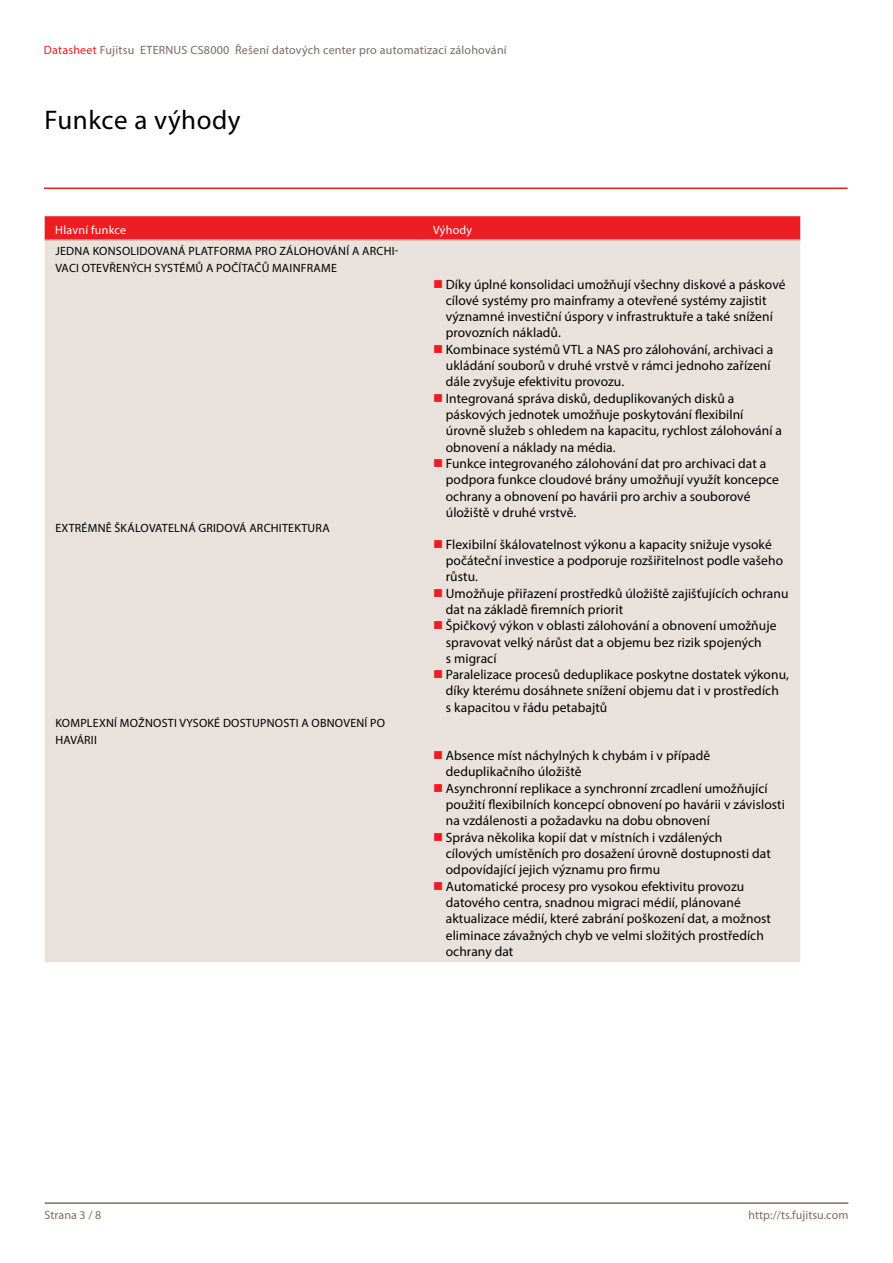
<style>
.page{position:relative;width:893px;height:1263px;background:#fff}
.page>*{position:absolute;margin:0;border:0;box-sizing:border-box;transform-origin:0 0}
.t1{font:27px "Myriad Pro";letter-spacing:.02em;color:#000}
.t2{font:13.5px/16.4px "Myriad Pro";letter-spacing:.005em;color:#000}
.t3{font:12px/16.5px "Myriad Pro";letter-spacing:.02em;color:#000}
.t4{font:12px "Myriad Pro";letter-spacing:.02em;color:#79695e}
.t5{font:12px "Myriad Pro";letter-spacing:.005em;color:#806b5b}
.t6{font:12px "Myriad Pro";letter-spacing:.02em;color:#fff}
.s1{color:#ed1d24}
</style>
<div class="page">
<hr style="left:45px;top:1202px;width:803px;height:2px;background:#806b5b">
<div style="left:45px;top:216px;width:755px;height:23px;background:#ed1d24"></div>
<div style="left:45px;top:241px;width:755px;height:721px;background:#e9e1db"></div>
<hr style="left:45px;top:239px;width:377px;height:2px;background:#c9bbb0">
<hr style="left:422px;top:239px;width:378px;height:2px;background:#c9bbb0">
<hr style="left:44px;top:187px;width:804px;height:2px;background:#ed1d24">
<svg style="left:434px;top:280px;width:8px;height:7px"></svg>
<svg style="left:434px;top:345px;width:8px;height:8px"></svg>
<svg style="left:434px;top:394px;width:8px;height:8px"></svg>
<svg style="left:434px;top:459px;width:8px;height:8px"></svg>
<svg style="left:434px;top:540px;width:8px;height:8px"></svg>
<svg style="left:434px;top:589px;width:8px;height:8px"></svg>
<svg style="left:434px;top:621px;width:8px;height:8px"></svg>
<svg style="left:434px;top:670px;width:8px;height:8px"></svg>
<svg style="left:434px;top:751px;width:8px;height:8px"></svg>
<svg style="left:434px;top:784px;width:8px;height:8px"></svg>
<svg style="left:434px;top:833px;width:8px;height:8px"></svg>
<svg style="left:434px;top:882px;width:8px;height:8px"></svg>
<p class="t4" style="left:44px;top:43px;width:464px"><span class="s1">Datasheet</span> Fujitsu ETERNUS CS8000 Řešení datových center pro automatizaci zálohování</p>
<h1 class="t1" style="left:45px;top:103px;width:197px">Funkce a výhody</h1>
<p class="t6" style="left:55px;top:222px;width:72px">Hlavní funkce</p>
<p class="t6" style="left:433px;top:222px;width:41px">Výhody</p>
<p class="t3" style="left:55px;top:243px;width:345px">JEDNA KONSOLIDOVANÁ PLATFORMA PRO ZÁLOHOVÁNÍ A ARCHI-<br>VACI OTEVŘENÝCH SYSTÉMŮ A POČÍTAČŮ MAINFRAME</p>
<p class="t2" style="left:446px;top:276px;width:341px">Díky úplné konsolidaci umožňují všechny diskové a páskové cílové systémy pro mainframy a otevřené systémy zajistit významné investiční úspory v infrastruktuře a také snížení provozních nákladů.<br>Kombinace systémů VTL a NAS pro zálohování, archivaci a ukládání souborů v druhé vrstvě v rámci jednoho zařízení dále zvyšuje efektivitu provozu.<br>Integrovaná správa disků, deduplikovaných disků a páskových jednotek umožňuje poskytování flexibilní úrovně služeb s ohledem na kapacitu, rychlost zálohování a obnovení a náklady na média.<br>Funkce integrovaného zálohování dat pro archivaci dat a podpora funkce cloudové brány umožňují využít koncepce ochrany a obnovení po havárii pro archiv a souborové úložiště v druhé vrstvě.</p>
<p class="t3" style="left:55px;top:520px;width:276px">EXTRÉMNĚ ŠKÁLOVATELNÁ GRIDOVÁ ARCHITEKTURA</p>
<p class="t2" style="left:446px;top:536px;width:344px">Flexibilní škálovatelnost výkonu a kapacity snižuje vysoké počáteční investice a podporuje rozšiřitelnost podle vašeho růstu.<br>Umožňuje přiřazení prostředků úložiště zajišťujících ochranu dat na základě firemních priorit<br>Špičkový výkon v oblasti zálohování a obnovení umožňuje spravovat velký nárůst dat a objemu bez rizik spojených<br>s migrací<br>Paralelizace procesů deduplikace poskytne dostatek výkonu, díky kterému dosáhnete snížení objemu dat i v prostředích<br>s kapacitou v řádu petabajtů</p>
<p class="t3" style="left:55px;top:715px;width:331px">KOMPLEXNÍ MOŽNOSTI VYSOKÉ DOSTUPNOSTI A OBNOVENÍ PO<br>HAVÁRII</p>
<p class="t2" style="left:446px;top:747px;width:341px">Absence míst náchylných k chybám i v případě deduplikačního úložiště<br>Asynchronní replikace a synchronní zrcadlení umožňující použití flexibilních koncepcí obnovení po havárii v závislosti na vzdálenosti a požadavku na dobu obnovení<br>Správa několika kopií dat v místních i vzdálených<br>cílových umístěních pro dosažení úrovně dostupnosti dat odpovídající jejich významu pro firmu<br>Automatické procesy pro vysokou efektivitu provozu datového centra, snadnou migraci médií, plánované aktualizace médií, které zabrání poškození dat, a možnost eliminace závažných chyb ve velmi složitých prostředích ochrany dat</p>
<p class="t5" style="left:45px;top:1207px;width:58px">Strana 3 / 8</p>
<p class="t5" style="left:748px;top:1207px;width:101px">http://ts.fujitsu.com</p>
</div>
